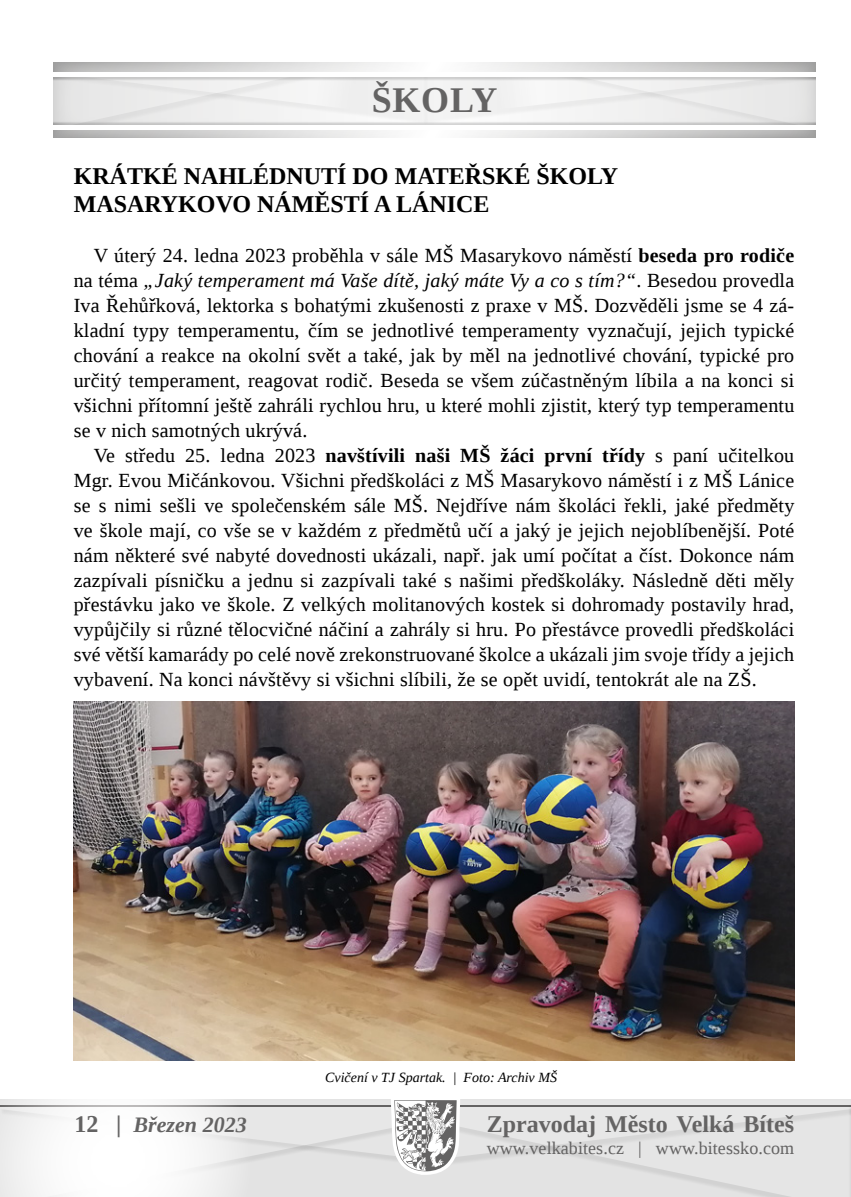
<style>
.page{position:relative;width:851px;height:1197px;background:#fff}
.page>*{position:absolute;margin:0;border:0;box-sizing:border-box;transform-origin:0 0}
.t1{font:700 36px "Liberation Serif";letter-spacing:.02em;color:#646363}
.t2{font:700 24px/28px "Liberation Serif";color:#000}
.t3{font:700 24px "Liberation Serif";color:#646363}
.t4{font:italic 700 22px "Liberation Serif";color:#646363}
.t5{font:20px/25px "Liberation Serif";letter-spacing:.01em;color:#000;text-align:justify}
.t6{font:18px "Liberation Serif";letter-spacing:.005em;color:#646363}
.t7{font:italic 14px "Liberation Serif";color:#000}
.s1{font-weight:700}
.s2{font-style:italic}
.s3{font-style:normal;font-size:24px}
</style>
<div class="page">
<svg style="left:73px;top:1027px;width:179px;height:34px"></svg>
<svg style="left:0;top:1099px;width:851px;height:97px"></svg>
<svg style="left:54px;top:62px;width:761px;height:75px;fill:#eeeeed"></svg>
<img style="left:74px;top:701px;width:720px;height:359px">
<h1 class="t1" style="left:372px;top:76px;width:127px">ŠKOLY</h1>
<p class="t2" style="left:74px;top:162px;width:546px">KRÁTKÉ NAHLÉDNUTÍ DO MATEŘSKÉ ŠKOLY<br>MASARYKOVO NÁMĚSTÍ A LÁNICE</p>
<p class="t5" style="left:74px;top:243px;width:722px;text-indent:20px">V úterý 24. ledna 2023 proběhla v sále MŠ Masarykovo náměstí <span class="s1">beseda pro rodiče </span>na téma <span class="s2">„Jaký temperament má Vaše dítě, jaký máte Vy a co s tím?“</span>. Besedou provedla Iva Řehůřková, lektorka s bohatými zkušenosti z praxe v MŠ. Dozvěděli jsme se 4 zá&shy;kladní typy temperamentu, čím se jednotlivé temperamenty vyznačují, jejich typické chování a reakce na okolní svět a také, jak by měl na jednotlivé chování, typické pro určitý temperament, reagovat rodič. Beseda se všem zúčastněným líbila a na konci si všichni přítomní ještě zahráli rychlou hru, u které mohli zjistit, který typ temperamentu se v nich samotných ukrývá.</p>
<p class="t5" style="left:74px;top:442px;width:722px;text-indent:20px">Ve středu 25. ledna 2023 <span class="s1">navštívili naši MŠ žáci první třídy</span> s paní učitelkou Mgr. Evou Mičánkovou. Všichni předškoláci z MŠ Masarykovo náměstí i z MŠ Lánice se s nimi sešli ve společenském sále MŠ. Nejdříve nám školáci řekli, jaké předměty ve škole mají, co vše se v každém z předmětů učí a jaký je jejich nejoblíbenější. Poté nám některé své nabyté dovednosti ukázali, např. jak umí počítat a číst. Dokonce nám zazpívali písničku a jednu si zazpívali také s našimi předškoláky. Následně děti měly přestávku jako ve škole. Z velkých molitanových kostek si dohromady postavily hrad, vypůjčily si různé tělocvičné náčiní a zahrály si hru. Po přestávce provedli předškoláci své větší kamarády po celé nově zrekonstruované školce a ukázali jim svoje třídy a jejich vybavení. Na konci návštěvy si všichni slíbili, že se opět uvidí, tentokrát ale na ZŠ.</p>
<p class="t7" style="left:325px;top:1068px;width:233px">Cvičení v TJ Spartak. | Foto: Archiv MŠ</p>
<p class="t4" style="left:74px;top:1110px;width:174px"><span class="s3">12 |</span> Březen 2023</p>
<p class="t3" style="left:486px;top:1107px;width:309px">Zpravodaj Město Velká Bíteš</p>
<p class="t6" style="left:486px;top:1135px;width:309px">www.velkabites.cz | www.bitessko.com</p>
</div>
